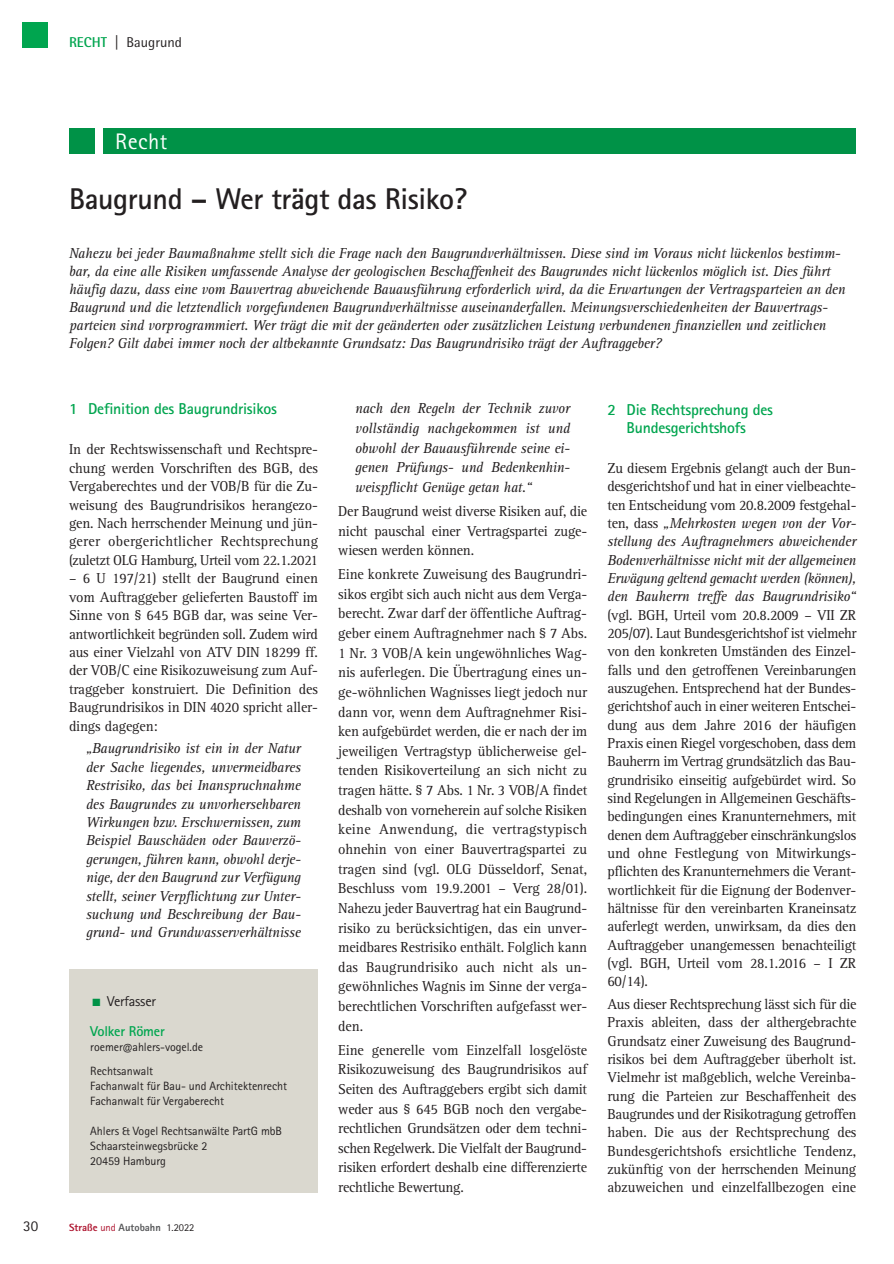
<style>
.page{position:relative;width:894px;height:1264px;background:#fff}
.page>*{position:absolute;margin:0;border:0;box-sizing:border-box;transform-origin:0 0}
.t1{font:700 30px "Rotis Sans Serif W1 G";letter-spacing:-.015em;color:#231f20}
.t2{font:22.5px "Rotis Sans Serif W1 G";letter-spacing:.02em;color:#fff}
.t3{font:700 15.75px/17.9px "Rotis Sans Serif W1 G";letter-spacing:-.015em;color:#00a54f;text-align:center}
.t4{font:15px "Rotis Sans Serif W1 G";color:#231f20}
.t5{font:14.85px/19.6px "Rotis Serif W1 G";letter-spacing:-.015em;color:#231f20;text-align:justify;scale:.96 1}
.t6{font:italic 14.85px/18.5px "Rotis Serif W1 G";letter-spacing:-.015em;color:#231f20;text-align:justify;scale:.96 1}
.t7{font:700 14.25px/30.3px "Rotis Sans Serif W1 G";letter-spacing:-.015em;color:#00a54f}
.t8{font:14.25px "Rotis Semi Sans W1 G";color:#231f20}
.t9{font:12px/15px "Rotis Sans Serif W1 G";letter-spacing:-.005em;color:#231f20}
.t10{font:800 10.5px "Rotis Sans Serif W1 G";color:#57585a}
.s1{font-weight:700;color:#00a54f}
.s2{color:#009247}
.s3{font-weight:400;color:#231f20}
.s4{color:#ae142f}
.s5{font-weight:400;color:#ae142f}
.s6{font-style:normal}
</style>
<div class="page">
<div style="left:22px;top:22px;width:26px;height:26px;background:#00a54f"></div>
<div style="left:103px;top:128px;width:753px;height:26px;background:#009247"></div>
<div style="left:69px;top:128px;width:25px;height:26px;background:#009247"></div>
<div style="left:69px;top:968px;width:249px;height:223px;background:#dad8cf"></div>
<p class="t8" style="left:69px;top:34px;width:114px"><span class="s1">Recht</span> | Baugrund</p>
<p class="t4" style="left:23px;top:1216px;width:16px">30</p>
<h2 class="t2" style="left:115px;top:128px;width:54px">Recht</h2>
<h1 class="t1" style="left:69px;top:180px;width:399px">Baugrund – Wer trägt das Risiko?</h1>
<p class="t6" style="left:69px;top:244px;width:809px;line-height:18px;text-align:left">Nahezu bei jeder Baumaßnahme stellt sich die Frage nach den Baugrundverhältnissen. Diese sind im Voraus nicht lückenlos bestimm&shy;bar, da eine alle Risiken umfassende Analyse der geologischen Beschaffenheit des Baugrundes nicht lückenlos möglich ist. Dies führt häufig dazu, dass eine vom Bauvertrag abweichende Bauausführung erforderlich wird, da die Erwartungen der Vertragsparteien an den Baugrund und die letztendlich vorgefundenen Baugrundverhältnisse auseinanderfallen. Meinungsverschiedenheiten der Bauvertrags&shy;parteien sind vorprogrammiert. Wer trägt die mit der geänderten oder zusätzlichen Leistung verbundenen finanziellen und zeitlichen Folgen? Gilt dabei immer noch der altbekannte Grundsatz: Das Baugrundrisiko trägt der Auftraggeber?</p>
<p class="t3" style="left:69px;top:399px;width:209px">1 Definition des Baugrundrisikos</p>
<p class="t5" style="left:69px;top:440px;width:261px;line-height:18.5px">In der Rechtswissenschaft und Rechtspre&shy;chung werden Vorschriften des BGB, des Vergaberechtes und der VOB/B für die Zu&shy;weisung des Baugrundrisikos herangezo&shy;gen. Nach herrschender Meinung und jün&shy;gerer obergerichtlicher Rechtsprechung (zuletzt OLG Hamburg, Urteil vom 22.1.2021</p>
<p class="t5" style="left:69px;top:569px;width:261px;line-height:18.5px">– 6 U 197/21) stellt der Baugrund einen vom Auftraggeber gelieferten Baustoff im Sinne von § 645 BGB dar, was seine Ver&shy;antwortlichkeit begründen soll. Zudem wird aus einer Vielzahl von ATV DIN 18299 ff. der VOB/C eine Risikozuweisung zum Auf&shy;traggeber konstruiert. Die Definition des Baugrundrisikos in DIN 4020 spricht aller&shy;dings dagegen:</p>
<p class="t6" style="left:86px;top:739px;width:225px">„Baugrundrisiko ist ein in der Natur der Sache liegendes, unvermeidbares Restrisiko, das bei Inanspruchnahme des Baugrundes zu unvorhersehbaren Wirkungen bzw. Erschwernissen, zum Beispiel Bauschäden oder Bauverzö&shy;gerungen, führen kann, obwohl derje&shy;nige, der den Baugrund zur Verfügung stellt, seiner Verpflichtung zur Unter&shy;suchung und Beschreibung der Bau&shy;grund- und Grundwasserverhältnisse</p>
<p class="t7" style="left:90px;top:985px;width:76px"><span class="s2">■</span> <span class="s3">Verfasser<br></span>Volker Römer</p>
<p class="t9" style="left:90px;top:1035px;width:114px;line-height:23.5px">roemer@ahlers-vogel.de<br>Rechtsanwalt</p>
<p class="t9" style="left:90px;top:1078px;width:198px">Fachanwalt für Bau- und Architektenrecht<br>Fachanwalt für Vergaberecht</p>
<p class="t9" style="left:90px;top:1123px;width:193px">Ahlers &amp; Vogel Rechtsanwälte PartG mbB<br>Schaarsteinwegsbrücke 2<br>20459 Hamburg</p>
<p class="t10" style="left:69px;top:1219px;width:127px"><span class="s4">Straße</span> <span class="s5">und</span> Autobahn <span class="s3">1.2022</span></p>
<p class="t6" style="left:355px;top:398px;width:225px;line-height:19.6px">nach den Regeln der Technik zuvor vollständig nachgekommen ist und obwohl der Bauausführende seine ei&shy;genen Prüfungs- und Bedenkenhin&shy;weispflicht Genüge getan hat.“</p>
<p class="t5" style="left:338px;top:501px;width:261px">Der Baugrund weist diverse Risiken auf, die nicht pauschal einer Vertragspartei zuge&shy;wiesen werden können.</p>
<p class="t5" style="left:338px;top:564px;width:261px">Eine konkrete Zuweisung des Baugrundri&shy;sikos ergibt sich auch nicht aus dem Verga&shy;berecht. Zwar darf der öffentliche Auftrag&shy;geber einem Auftragnehmer nach § 7 Abs.<br>1 Nr. 3 VOB/A kein ungewöhnliches Wag&shy;nis auferlegen. Die Übertragung eines un&shy;ge-wöhnlichen Wagnisses liegt jedoch nur dann vor, wenn dem Auftragnehmer Risi&shy;ken aufgebürdet werden, die er nach der im jeweiligen Vertragstyp üblicherweise gel&shy;tenden Risikoverteilung an sich nicht zu tragen hätte. § 7 Abs. 1 Nr. 3 VOB/A findet deshalb von vorneherein auf solche Risiken keine Anwendung, die vertragstypisch ohnehin von einer Bauvertragspartei zu tragen sind (vgl. OLG Düsseldorf, Senat, Beschluss vom 19.9.2001 – Verg 28/01).<br>Nahezu jeder Bauvertrag hat ein Baugrund&shy;risiko zu berücksichtigen, das ein unver&shy;meidbares Restrisiko enthält. Folglich kann das Baugrundrisiko auch nicht als un&shy;gewöhnliches Wagnis im Sinne der verga&shy;berechtlichen Vorschriften aufgefasst wer&shy;den.</p>
<p class="t5" style="left:338px;top:1039px;width:261px">Eine generelle vom Einzelfall losgelöste Risikozuweisung des Baugrundrisikos auf Seiten des Auftraggebers ergibt sich damit weder aus § 645 BGB noch den vergabe&shy;rechtlichen Grundsätzen oder dem techni&shy;schen Regelwerk. Die Vielfalt der Baugrund&shy;risiken erfordert deshalb eine differenzierte rechtliche Bewertung.</p>
<p class="t3" style="left:607px;top:400px;width:167px">2 Die Rechtsprechung des<br>Bundesgerichtshofs</p>
<p class="t6" style="left:607px;top:459px;width:261px"><span class="s6">Zu diesem Ergebnis gelangt auch der Bun&shy;desgerichtshof und hat in einer vielbeachte&shy;ten Entscheidung vom 20.8.2009 festgehal&shy;ten, dass</span> „Mehrkosten wegen von der Vor&shy;stellung des Auftragnehmers abweichender Bodenverhältnisse nicht mit der allgemeinen Erwägung geltend gemacht werden (können), den Bauherrn treffe das Baugrundrisiko“</p>
<p class="t5" style="left:607px;top:605px;width:261px;line-height:18.3px">(vgl. BGH, Urteil vom 20.8.2009 – VII ZR 205/07). Laut Bundesgerichtshof ist vielmehr von den konkreten Umständen des Einzel&shy;falls und den getroffenen Vereinbarungen auszugehen. Entsprechend hat der Bundes&shy;gerichtshof auch in einer weiteren Entschei&shy;dung aus dem Jahre 2016 der häufigen Praxis einen Riegel vorgeschoben, dass dem Bauherrn im Vertrag grundsätzlich das Bau&shy;grundrisiko einseitig aufgebürdet wird. So sind Regelungen in Allgemeinen Geschäfts&shy;bedingungen eines Kranunternehmers, mit denen dem Auftraggeber einschränkungslos und ohne Festlegung von Mitwirkungs&shy;pflichten des Kranunternehmers die Verant&shy;wortlichkeit für die Eignung der Bodenver&shy;hältnisse für den vereinbarten Kraneinsatz auferlegt werden, unwirksam, da dies den Auftraggeber unangemessen benachteiligt (vgl. BGH, Urteil vom 28.1.2016 – I ZR 60/14).</p>
<p class="t5" style="left:607px;top:994px;width:261px;line-height:18.3px">Aus dieser Rechtsprechung lässt sich für die Praxis ableiten, dass der althergebrachte Grundsatz einer Zuweisung des Baugrund&shy;risikos bei dem Auftraggeber überholt ist.<br>Vielmehr ist maßgeblich, welche Vereinba&shy;rung die Parteien zur Beschaffenheit des Baugrundes und der Risikotragung getroffen haben. Die aus der Rechtsprechung des Bundesgerichtshofs ersichtliche Tendenz, zukünftig von der herrschenden Meinung abzuweichen und einzelfallbezogen eine</p>
</div>
